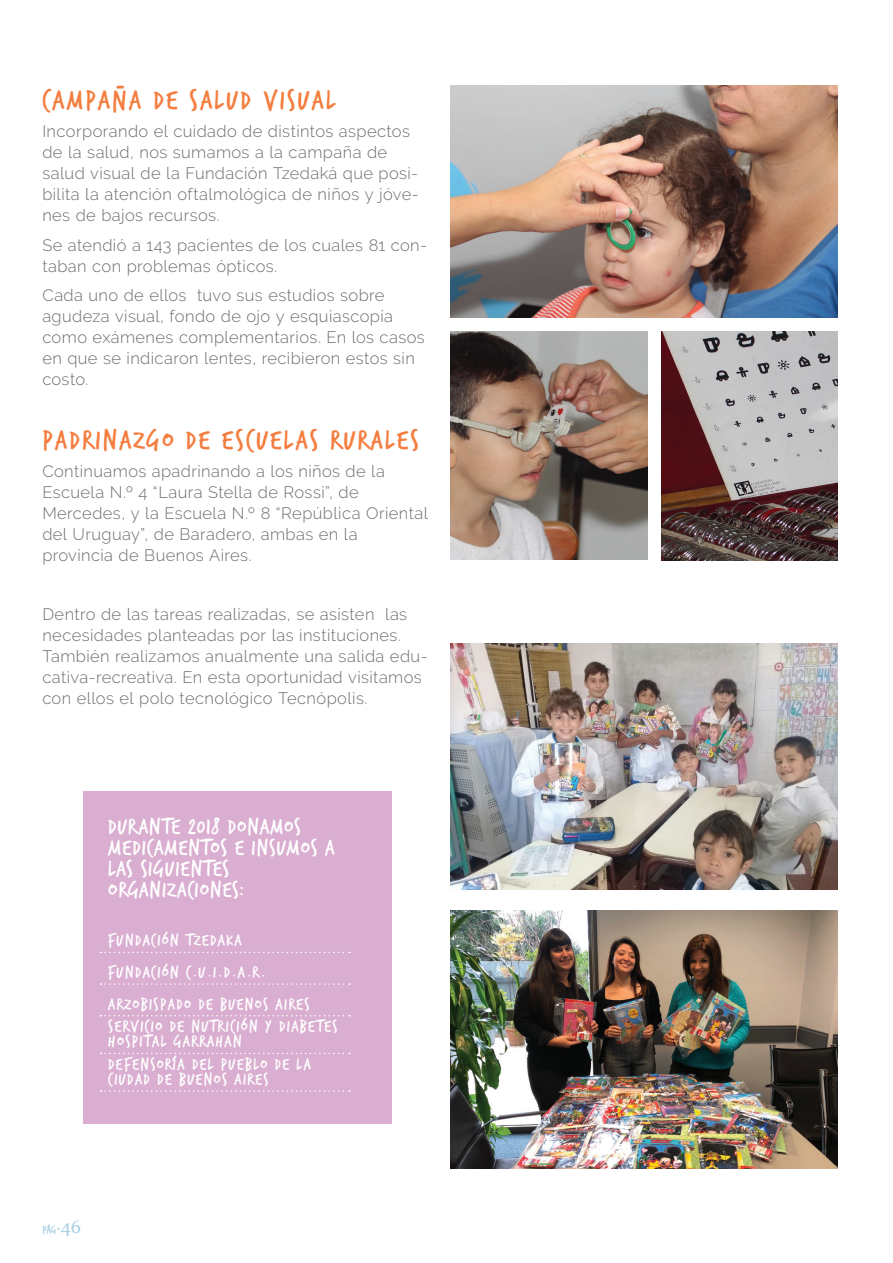
<style>
.page{position:relative;width:893px;height:1263px;background:#fff}
.page>*{position:absolute;margin:0;border:0;box-sizing:border-box;transform-origin:0 0}
.t1{font:30px "Trash Hand";letter-spacing:.08em;color:#f47d3f}
.t2{font:24px/21px "Trash Hand";letter-spacing:.04em;color:#fff}
.t3{font:18px/31.7px "Trash Hand";letter-spacing:.08em;color:#fff}
.t4{font:300 16.5px/21px "Raleway";letter-spacing:.025em;color:#6c6d70}
.t5{font:12px "Trash Hand";color:#a7d0e4}
.s1{font-family:"Raleway";font-weight:500}
.s2{font-family:"Georgia";font-size:18px}
</style>
<div class="page">
<div style="left:83px;top:791px;width:308px;height:333px;background:#d9aed0"></div>
<img style="left:451px;top:332px;width:196px;height:228px">
<img style="left:451px;top:85px;width:386px;height:232px">
<img style="left:661px;top:332px;width:176px;height:228px">
<img style="left:451px;top:910px;width:386px;height:258px">
<img style="left:451px;top:644px;width:386px;height:245px">
<svg style="left:100px;top:952px;width:250px;height:1px"></svg>
<svg style="left:100px;top:983px;width:250px;height:2px"></svg>
<svg style="left:100px;top:1015px;width:250px;height:1px"></svg>
<svg style="left:100px;top:1053px;width:250px;height:1px"></svg>
<svg style="left:100px;top:1090px;width:250px;height:2px"></svg>
<h1 class="t1" style="left:42px;top:85px;width:295px">CAMPAÑA DE SALUD VISUAL</h1>
<p class="t4" style="left:42px;top:121px;width:378px">Incorporando el cuidado de distintos aspectos de la salud, nos sumamos a la campaña de salud visual de la Fundación Tzedaká que posi&shy;bilita la atención oftalmológica de niños y jóve&shy;nes de bajos recursos.</p>
<p class="t4" style="left:42px;top:234px;width:386px">Se atendió a 143 pacientes de los cuales 81 con&shy;taban con problemas ópticos.</p>
<p class="t4" style="left:42px;top:285px;width:384px">Cada uno de ellos tuvo sus estudios sobre agudeza visual, fondo de ojo y esquiascopía como exámenes complementarios. En los casos en que se indicaron lentes, recibieron estos sin costo.</p>
<h1 class="t1" style="left:42px;top:425px;width:378px">PADRINAZGO DE ESCUELAS RURALES</h1>
<p class="t4" style="left:42px;top:461px;width:387px">Continuamos apadrinando a los niños de la Escuela N.º 4 “Laura Stella de Rossi”, de Mercedes, y la Escuela N.º 8 “República Oriental del Uruguay”, de Baradero, ambas en la provincia de Buenos Aires.</p>
<p class="t4" style="left:42px;top:604px;width:387px">Dentro de las tareas realizadas, se asisten las necesidades planteadas por las instituciones.<br>También realizamos anualmente una salida edu&shy;cativa-recreativa. En esta oportunidad visitamos con ellos el polo tecnológico Tecnópolis.</p>
<h2 class="t2" style="left:108px;top:817px;width:228px">DURANTE 2018 DONAMOS<br>MEDICAMENTOS E INSUMOS A<br>LAS SIGUIENTES<br>ORGANIZACIONES:</h2>
<p class="t3" style="left:108px;top:925px;width:203px">FUNDACIÓN TZEDAKA<br>FUNDACIÓN C.U.I.D.A.R.<br>ARZOBISPADO DE BUENOS AIRES</p>
<p class="t3" style="left:108px;top:1020px;width:231px;line-height:15px">SERVICIO DE NUTRICIÓN Y DIABETES<br>HOSPITAL GARRAHAN</p>
<p class="t3" style="left:108px;top:1057px;width:204px;line-height:15px">DEFENSORÍA DEL PUEBLO DE LA<br>CIUDAD DE BUENOS AIRES</p>
<p class="t5" style="left:42px;top:1224px;width:40px">PÁG<span class="s1">•</span><span class="s2">46</span></p>
</div>
